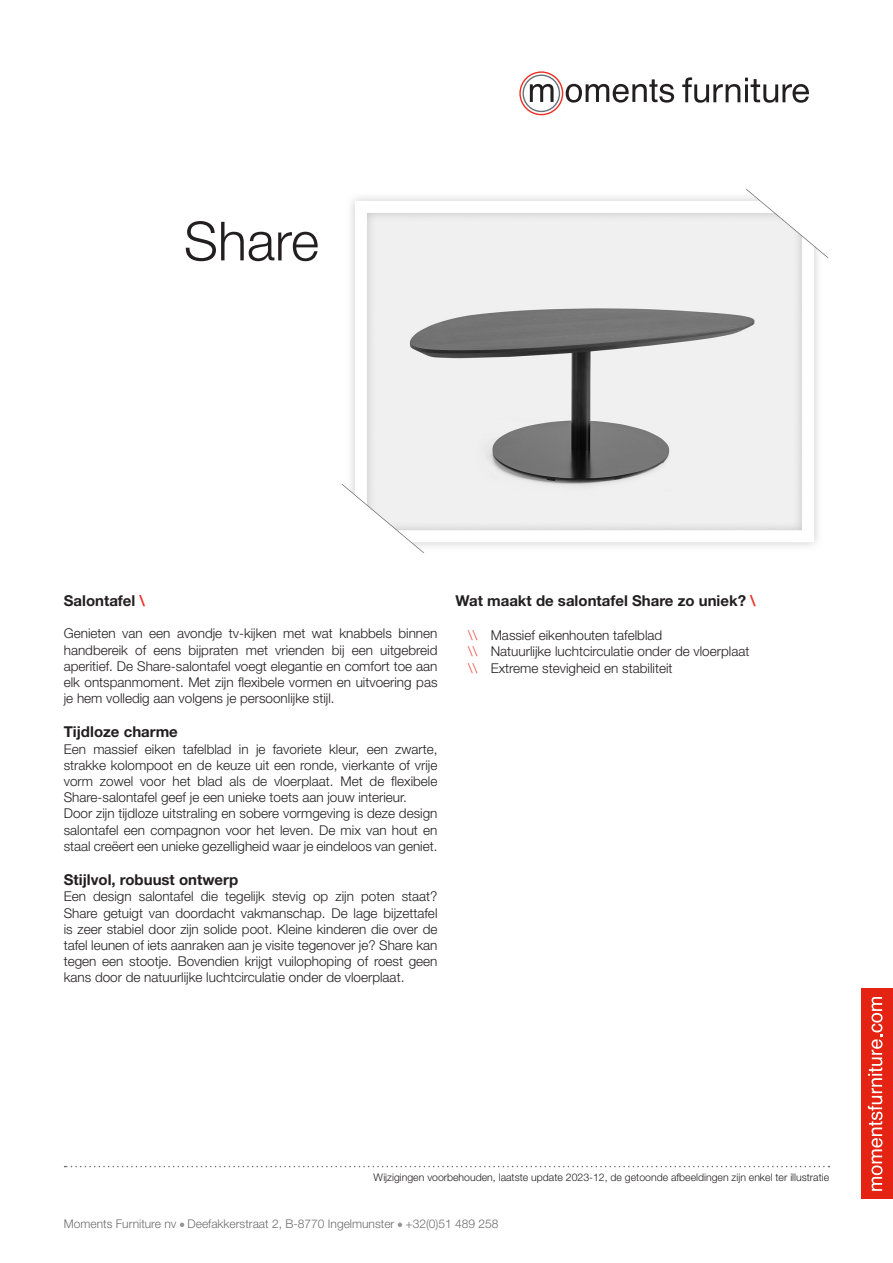
<style>
.page{position:relative;width:893px;height:1263px;background:#fff}
.page>*{position:absolute;margin:0;border:0;box-sizing:border-box;transform-origin:0 0}
.t1{font:300 54px "Helvetica Neue LT Std";color:#231f20}
.gewone_tekst{font:700 15px "Helvetica Neue LT Std";color:#231f20}
.Basis_9pt{font:700 15px "Helvetica Neue LT Std";color:#231f20}
.Basis_9pt-2{font:300 13.5px/16.2px "Helvetica Neue LT Std";color:#231f20;text-align:justify}
.t2{font:300 12px "Helvetica Neue LT Std";color:#6c6d70}
.t3{font:300 10.5px "Helvetica Neue LT Std";color:#231f20}
.s1{color:#ee2e22}
</style>
<div class="page">
<svg style="left:180px;top:1222px;width:4px;height:5px"></svg>
<svg style="left:398px;top:1222px;width:4px;height:5px"></svg>
<div style="left:861px;top:989px;width:32px;height:210px;background:#e42313"></div>
<svg style="left:868px;top:997px;width:14px;height:194px"></svg>
<svg style="left:65px;top:1166px;width:764px;height:1px"></svg>
<svg style="left:519px;top:71px;width:155px;height:44px"></svg>
<svg style="left:682px;top:77px;width:127px;height:26px"></svg>
<img style="left:341px;top:189px;width:488px;height:364px">
<h1 class="t1" style="left:184px;top:208px;width:137px">Share</h1>
<p class="gewone_tekst" style="left:64px;top:591px;width:83px">Salontafel <span class="s1">\</span></p>
<p class="Basis_9pt-2" style="left:64px;top:625px;width:375px">Genieten van een avondje tv-kijken met wat knabbels binnen handbereik of eens bijpraten met vrienden bij een uitgebreid aperitief. De Share-salontafel voegt elegantie en comfort toe aan elk ontspanmoment. Met zijn flexibele vormen en uitvoering pas je hem volledig aan volgens je persoonlijke stijl.</p>
<p class="Basis_9pt" style="left:64px;top:723px;width:116px">Tijdloze charme</p>
<p class="Basis_9pt-2" style="left:64px;top:740px;width:375px">Een massief eiken tafelblad in je favoriete kleur, een zwarte, strakke kolompoot en de keuze uit een ronde, vierkante of vrije vorm zowel voor het blad als de vloerplaat. Met de flexibele Share-salontafel geef je een unieke toets aan jouw interieur.</p>
<p class="Basis_9pt-2" style="left:64px;top:805px;width:375px">Door zijn tijdloze uitstraling en sobere vormgeving is deze design salontafel een compagnon voor het leven. De mix van hout en staal creëert een unieke gezelligheid waar je eindeloos van geniet.</p>
<p class="Basis_9pt" style="left:64px;top:870px;width:176px">Stijlvol, robuust ontwerp</p>
<p class="Basis_9pt-2" style="left:64px;top:888px;width:375px">Een design salontafel die tegelijk stevig op zijn poten staat?<br>Share getuigt van doordacht vakmanschap. De lage bijzettafel is zeer stabiel door zijn solide poot. Kleine kinderen die over de tafel leunen of iets aanraken aan je visite tegenover je? Share kan tegen een stootje. Bovendien krijgt vuilophoping of roest geen kans door de natuurlijke luchtcirculatie onder de vloerplaat.</p>
<p class="gewone_tekst" style="left:455px;top:591px;width:302px">Wat maakt de salontafel Share zo uniek? <span class="s1">\</span></p>
<p class="Basis_9pt-2" style="left:468px;top:627px;width:196px"><span class="s1">\\</span> Massief eikenhouten tafelblad</p>
<p class="Basis_9pt-2" style="left:468px;top:643px;width:283px"><span class="s1">\\</span> Natuurlijke luchtcirculatie onder de vloerplaat</p>
<p class="Basis_9pt-2" style="left:468px;top:659px;width:206px"><span class="s1">\\</span> Extreme stevigheid en stabiliteit</p>
<p class="t3" style="left:374px;top:1170px;width:457px">Wijzigingen voorbehouden, laatste update 2023-12, de getoonde afbeeldingen zijn enkel ter illustratie</p>
<p class="t2" style="left:64px;top:1216px;width:436px">Moments Furniture nv Deefakkerstraat 2, B-8770 Ingelmunster +32(0)51 489 258</p>
</div>
